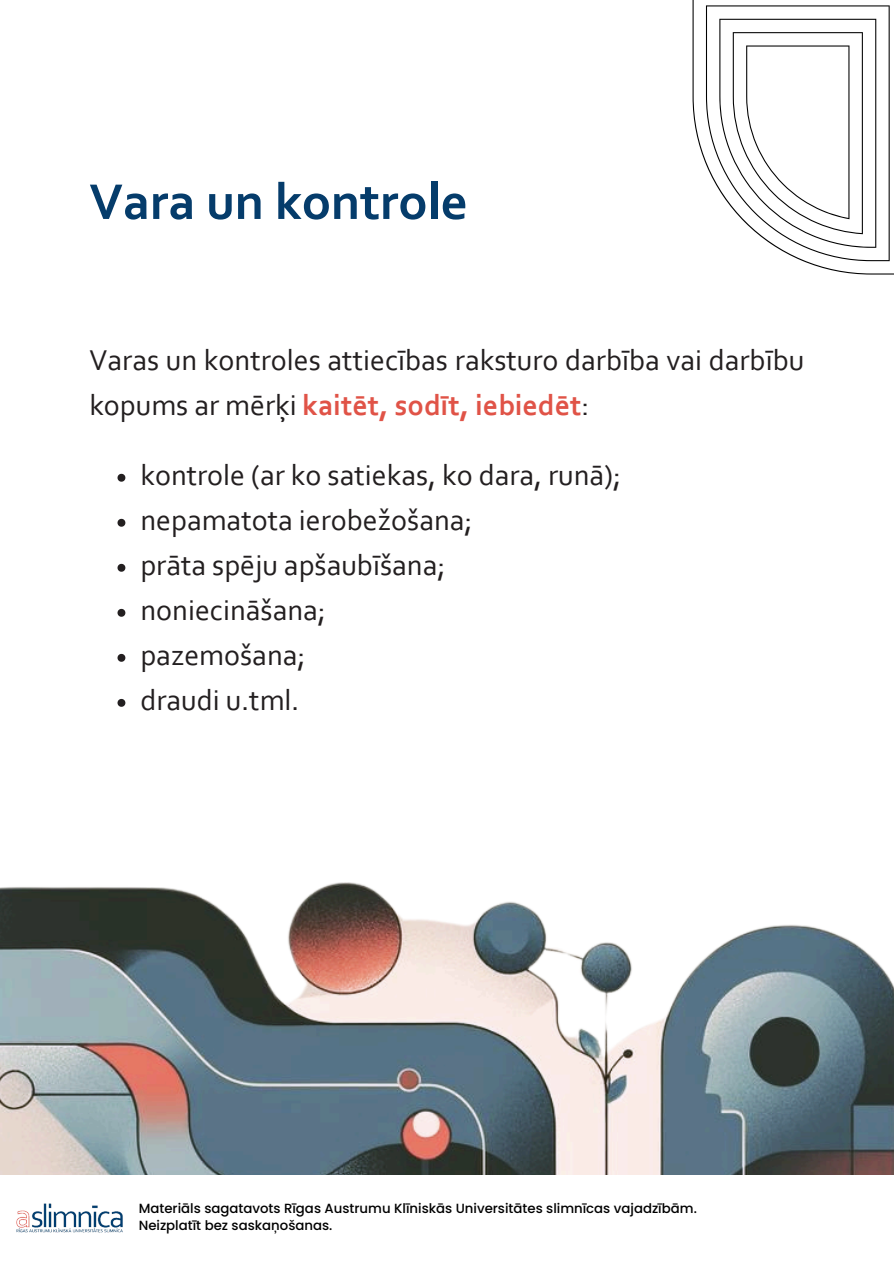
<style>
.page{position:relative;width:894px;height:1264px;background:#fff}
.page>*{position:absolute;margin:0;border:0;box-sizing:border-box;transform-origin:0 0}
.t1{font:700 52.5px "Corbel";color:#053c6b}
.t2{font:30px/45px "Corbel";color:#231f20}
.t3{font:500 13.35px "Poppins";color:#000}
.s1{font-weight:700;color:#e05347}
</style>
<div class="page">
<img style="left:16px;top:1203px;width:107px;height:30px">
<svg style="left:692px;top:0;width:201px;height:274px"></svg>
<svg style="left:705px;top:5px;width:184px;height:256px"></svg>
<svg style="left:719px;top:19px;width:157px;height:229px"></svg>
<svg style="left:117px;top:474px;width:8px;height:7px"></svg>
<svg style="left:117px;top:519px;width:8px;height:7px"></svg>
<svg style="left:117px;top:564px;width:8px;height:7px"></svg>
<svg style="left:117px;top:609px;width:8px;height:7px"></svg>
<svg style="left:117px;top:654px;width:8px;height:7px"></svg>
<svg style="left:117px;top:699px;width:8px;height:7px"></svg>
<img style="left:0;top:882px;width:893px;height:292px">
<h1 class="t1" style="left:89px;top:180px;width:379px">Vara un kontrole</h1>
<p class="t2" style="left:89px;top:340px;width:716px">Varas un kontroles attiecības raksturo darbība vai darbību kopums ar mērķi <span class="s1">kaitēt, sodīt, iebiedēt</span>:</p>
<p class="t2" style="left:140px;top:455px;width:482px">kontrole (ar ko satiekas, ko dara, runā);</p>
<p class="t2" style="left:140px;top:500px;width:333px">nepamatota ierobežošana;</p>
<p class="t2" style="left:140px;top:545px;width:306px">prāta spēju apšaubīšana;</p>
<p class="t2" style="left:140px;top:590px;width:187px">noniecināšana;</p>
<p class="t2" style="left:140px;top:635px;width:166px">pazemošana;</p>
<p class="t2" style="left:140px;top:680px;width:160px">draudi u.tml.</p>
<h2 class="t3" style="left:139px;top:1198px;width:559px">Materiāls sagatavots Rīgas Austrumu Klīniskās Universitātes slimnīcas vajadzībām.</h2>
<p class="t3" style="left:139px;top:1216px;width:195px">Neizplatīt bez saskaņošanas.</p>
</div>
